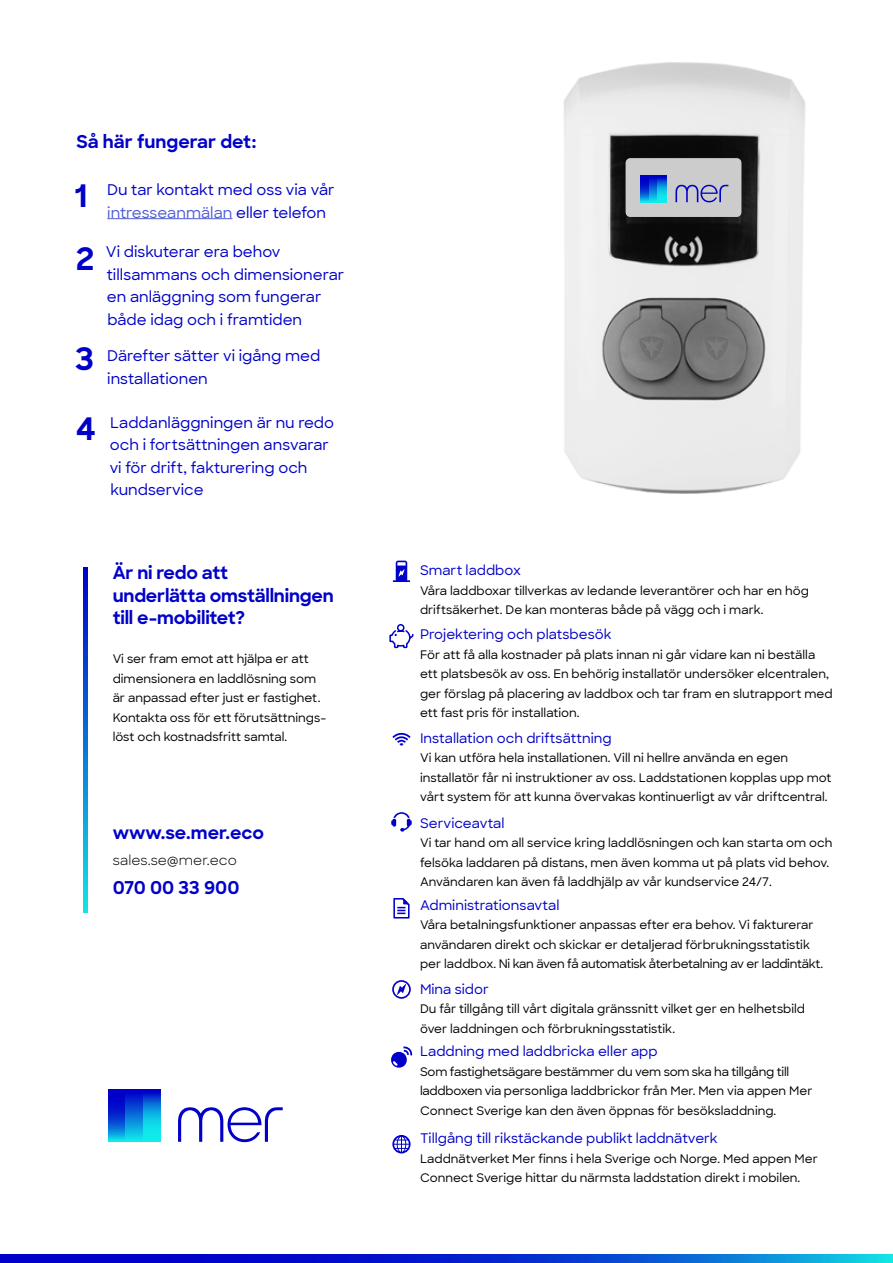
<style>
.page{position:relative;width:893px;height:1263px;background:#fff}
.page>*{position:absolute;margin:0;border:0;box-sizing:border-box;transform-origin:0 0}
.t1{font:700 31.5px "Sharp Sans";color:#0000c8}
.t2{font:700 18px/22.5px "Sharp Sans";letter-spacing:-.01em;color:#0000c8}
.t3{font:500 15px/22.5px "Sharp Sans";color:#0000c8}
.t4{font:500 13.5px "Sharp Sans";color:#0000c8}
.t5{font:13.5px "Sharp Sans";color:#000}
.t6{font:500 12px/19.5px "Sharp Sans";color:#000}
.s1{color:#4f5cd6}
</style>
<div class="page">
<svg style="left:109px;top:1089px;width:17px;height:53px"></svg>
<div style="left:126px;top:1089px;width:17px;height:53px;background:linear-gradient(to bottom,#0000c6,#10f0ed)"></div>
<svg style="left:143px;top:1089px;width:18px;height:53px"></svg>
<svg style="left:178px;top:1107px;width:105px;height:35px"></svg>
<hr style="left:107px;top:218px;width:125px;height:1px;background:#4f5cd6">
<svg style="left:83px;top:568px;width:4px;height:344px"></svg>
<svg style="left:0;top:1254px;width:893px;height:9px;background:#0438cf"></svg>
<img style="left:563px;top:62px;width:243px;height:432px">
<div style="left:626px;top:158px;width:115px;height:59px;background:#ccc;border-radius:4px"></div>
<svg style="left:640px;top:176px;width:9px;height:26px"></svg>
<svg style="left:649px;top:176px;width:9px;height:26px"></svg>
<svg style="left:658px;top:176px;width:9px;height:26px"></svg>
<svg style="left:675px;top:185px;width:53px;height:17px"></svg>
<svg style="left:392px;top:1135px;width:19px;height:18px"></svg>
<svg style="left:392px;top:733px;width:19px;height:13px"></svg>
<svg style="left:391px;top:812px;width:21px;height:20px"></svg>
<svg style="left:389px;top:624px;width:25px;height:25px"></svg>
<svg style="left:393px;top:898px;width:17px;height:20px"></svg>
<svg style="left:393px;top:561px;width:17px;height:21px"></svg>
<svg style="left:391px;top:1046px;width:22px;height:22px"></svg>
<svg style="left:392px;top:980px;width:19px;height:19px"></svg>
<h2 class="t2" style="left:76px;top:129px;width:181px">Så här fungerar det:</h2>
<h1 class="t1" style="left:74px;top:173px;width:15px">1</h1>
<p class="t3" style="left:107px;top:178px;width:229px">Du tar kontakt med oss via vår <span class="s1">intresseanmälan</span> eller telefon</p>
<h1 class="t1" style="left:76px;top:235px;width:20px">2</h1>
<p class="t3" style="left:106px;top:240px;width:240px">Vi diskuterar era behov tillsammans och dimensionerar en anläggning som fungerar både idag och i framtiden</p>
<h1 class="t1" style="left:75px;top:335px;width:20px">3</h1>
<p class="t3" style="left:107px;top:344px;width:215px">Därefter sätter vi igång med installationen</p>
<h1 class="t1" style="left:76px;top:405px;width:22px">4</h1>
<p class="t3" style="left:110px;top:410px;width:226px">Laddanläggningen är nu redo och i fortsättningen ansvarar vi för drift, fakturering och kundservice</p>
<h2 class="t2" style="left:113px;top:561px;width:223px">Är ni redo att<br>underlätta omställningen till e-mobilitet?</h2>
<p class="t6" style="left:113px;top:648px;width:215px">Vi ser fram emot att hjälpa er att dimensionera en laddlösning som är anpassad efter just er fastighet.<br>Kontakta oss för ett förutsättnings&shy;löst och kostnadsfritt samtal.</p>
<h2 class="t2" style="left:113px;top:820px;width:153px">www.se.mer.eco</h2>
<p class="t5" style="left:113px;top:850px;width:126px">sales.se@mer.eco</p>
<h2 class="t2" style="left:113px;top:875px;width:128px">070 00 33 900</h2>
<p class="t4" style="left:420px;top:560px;width:102px">Smart laddbox</p>
<p class="t6" style="left:420px;top:580px;width:390px">Våra laddboxar tillverkas av ledande leverantörer och har en hög driftsäkerhet. De kan monteras både på vägg och i mark.</p>
<p class="t4" style="left:420px;top:624px;width:193px">Projektering och platsbesök</p>
<p class="t6" style="left:420px;top:644px;width:414px">För att få alla kostnader på plats innan ni går vidare kan ni beställa ett platsbesök av oss. En behörig installatör undersöker elcentralen, ger förslag på placering av laddbox och tar fram en slutrapport med ett fast pris för installation.</p>
<p class="t4" style="left:420px;top:728px;width:193px">Installation och driftsättning</p>
<p class="t6" style="left:420px;top:748px;width:413px">Vi kan utföra hela installationen. Vill ni hellre använda en egen installatör får ni instruktioner av oss. Laddstationen kopplas upp mot vårt system för att kunna övervakas kontinuerligt av vår driftcentral.</p>
<p class="t4" style="left:420px;top:813px;width:86px">Serviceavtal</p>
<p class="t6" style="left:420px;top:833px;width:414px">Vi tar hand om all service kring laddlösningen och kan starta om och felsöka laddaren på distans, men även komma ut på plats vid behov.<br>Användaren kan även få laddhjälp av vår kundservice 24/7.</p>
<p class="t4" style="left:420px;top:895px;width:141px">Administrationsavtal</p>
<p class="t6" style="left:420px;top:915px;width:405px">Våra betalningsfunktioner anpassas efter era behov. Vi fakturerar användaren direkt och skickar er detaljerad förbrukningsstatistik per laddbox. Ni kan även få automatisk återbetalning av er laddintäkt.</p>
<p class="t4" style="left:420px;top:979px;width:70px">Mina sidor</p>
<p class="t6" style="left:420px;top:999px;width:387px">Du får tillgång till vårt digitala gränssnitt vilket ger en helhetsbild över laddningen och förbrukningsstatistik.</p>
<p class="t4" style="left:420px;top:1041px;width:239px">Laddning med laddbricka eller app</p>
<p class="t6" style="left:420px;top:1061px;width:394px">Som fastighetsägare bestämmer du vem som ska ha tillgång till laddboxen via personliga laddbrickor från Mer. Men via appen Mer<br>Connect Sverige kan den även öppnas för besöksladdning.</p>
<p class="t4" style="left:420px;top:1128px;width:299px">Tillgång till rikstäckande publikt laddnätverk</p>
<p class="t6" style="left:420px;top:1148px;width:399px">Laddnätverket Mer finns i hela Sverige och Norge. Med appen Mer<br>Connect Sverige hittar du närmsta laddstation direkt i mobilen.</p>
</div>
